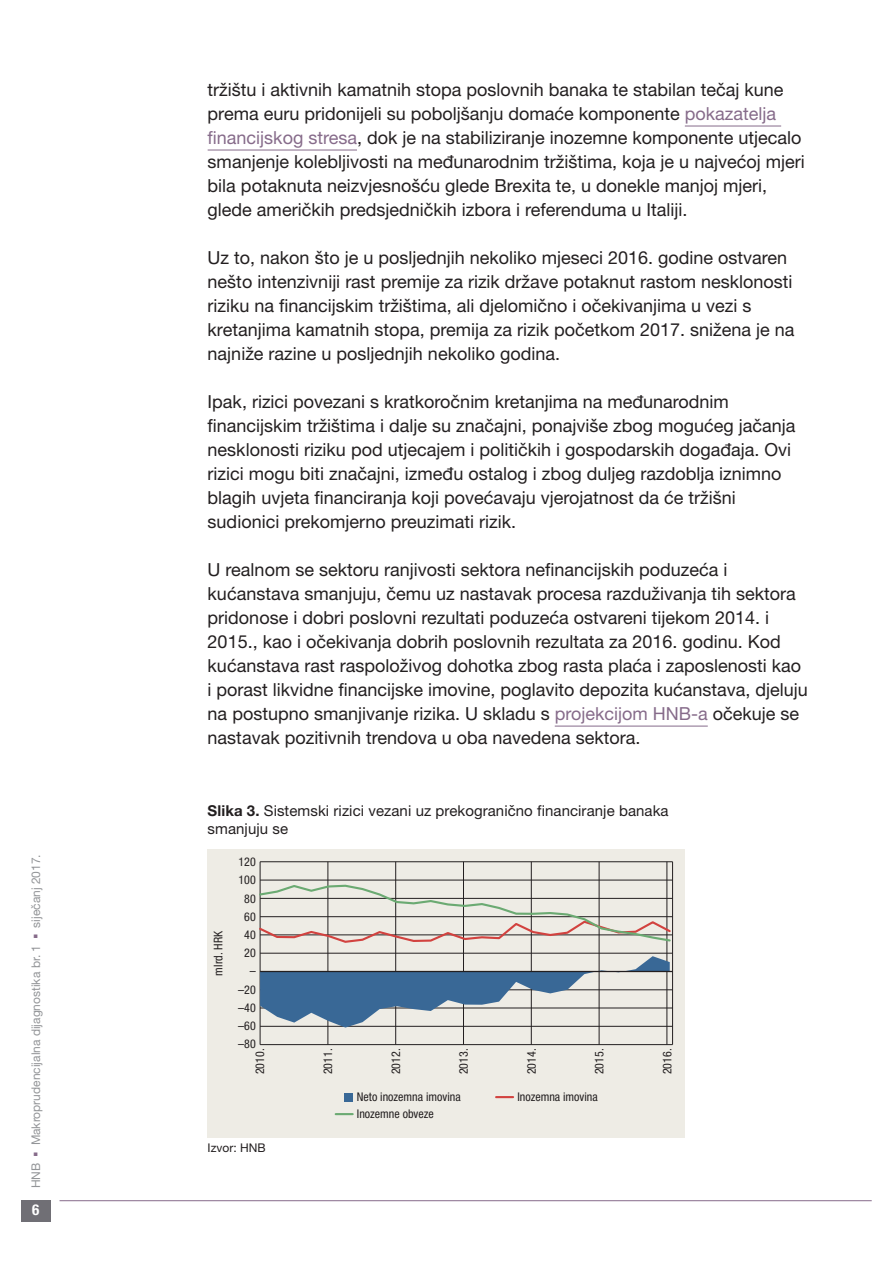
<style>
.page{position:relative;width:893px;height:1263px;background:#fff}
.page>*{position:absolute;margin:0;border:0;box-sizing:border-box;transform-origin:0 0}
.t1{font:18px/24px "Helvetica Neue LT Pro";color:#231f20}
.t2{font:15px/18px "Helvetica Neue LT Pro";letter-spacing:.005em;color:#231f20}
.t3{font:700 condensed 15px "Helvetica Neue LT Pro";color:#fff}
.t4{font:condensed 12px "Helvetica Neue LT Pro";color:#231f20}
.t5{font:12px "Helvetica Neue LT Pro";color:#939598}
.t6{font:12px "Helvetica Neue LT Pro";color:#231f20}
.s1{color:#866b8a}
.s2{font-weight:700}
</style>
<div class="page">
<div style="left:21px;top:1200px;width:30px;height:21px;background:#706f75"></div>
<hr style="left:60px;top:1200px;width:812px;height:1px;background:#866b8a">
<hr style="left:685px;top:126px;width:96px;height:1px;background:#866b8a">
<hr style="left:208px;top:150px;width:149px;height:1px;background:#866b8a">
<hr style="left:555px;top:726px;width:153px;height:1px;background:#866b8a">
<div style="left:208px;top:849px;width:477px;height:288px;background:#eeece5"></div>
<hr style="left:260px;top:861px;width:413px;height:1px;background:#231f20">
<hr style="left:260px;top:880px;width:413px;height:1px;background:#231f20">
<hr style="left:260px;top:953px;width:413px;height:1px;background:#231f20">
<hr style="left:260px;top:989px;width:413px;height:1px;background:#231f20">
<hr style="left:260px;top:1008px;width:413px;height:1px;background:#231f20">
<hr style="left:260px;top:1026px;width:413px;height:1px;background:#231f20">
<hr style="left:260px;top:1044px;width:413px;height:1px;background:#231f20">
<hr style="left:667px;top:862px;width:1px;height:182px;background:#231f20">
<hr style="left:672px;top:862px;width:1px;height:182px;background:#231f20">
<hr style="left:599px;top:862px;width:1px;height:182px;background:#231f20">
<hr style="left:531px;top:862px;width:1px;height:182px;background:#231f20">
<hr style="left:463px;top:862px;width:1px;height:182px;background:#231f20">
<hr style="left:395px;top:862px;width:1px;height:182px;background:#231f20">
<hr style="left:328px;top:862px;width:1px;height:182px;background:#231f20">
<hr style="left:260px;top:862px;width:1px;height:182px;background:#231f20">
<svg style="left:259px;top:884px;width:413px;height:60px"></svg>
<svg style="left:260px;top:956px;width:410px;height:71px"></svg>
<hr style="left:260px;top:971px;width:413px;height:1px;background:#231f20">
<div style="left:344px;top:1093px;width:9px;height:8px;background:#396896"></div>
<svg style="left:336px;top:1113px;width:17px;height:2px"></svg>
<svg style="left:496px;top:1096px;width:17px;height:2px"></svg>
<p class="t5" style="left:28px;top:1188px;width:336px;rotate:-90deg">HNB <span class="s1">▪</span> Makroprudencijalna dijagnostika br. 1 <span class="s1">▪</span> siječanj 2017.</p>
<p class="t3" style="left:32px;top:1201px;width:9px">6</p>
<p class="t1" style="left:208px;top:77px;width:598px">tržištu i aktivnih kamatnih stopa poslovnih banaka te stabilan tečaj kune prema euru pridonijeli su poboljšanju domaće komponente <span class="s1">pokazatelja financijskog stresa</span>, dok je na stabiliziranje inozemne komponente utjecalo smanjenje kolebljivosti na međunarodnim tržištima, koja je u najvećoj mjeri bila potaknuta neizvjesnošću glede Brexita te, u donekle manjoj mjeri, glede američkih predsjedničkih izbora i referenduma u Italiji.</p>
<p class="t1" style="left:208px;top:245px;width:588px">Uz to, nakon što je u posljednjih nekoliko mjeseci 2016. godine ostvaren nešto intenzivniji rast premije za rizik države potaknut rastom nesklonosti riziku na financijskim tržištima, ali djelomično i očekivanjima u vezi s kretanjima kamatnih stopa, premija za rizik početkom 2017. snižena je na najniže razine u posljednjih nekoliko godina.</p>
<p class="t1" style="left:208px;top:389px;width:589px">Ipak, rizici povezani s kratkoročnim kretanjima na međunarodnim financijskim tržištima i dalje su značajni, ponajviše zbog mogućeg jačanja nesklonosti riziku pod utjecajem i političkih i gospodarskih događaja. Ovi rizici mogu biti značajni, između ostalog i zbog duljeg razdoblja iznimno blagih uvjeta financiranja koji povećavaju vjerojatnost da će tržišni sudionici prekomjerno preuzimati rizik.</p>
<p class="t1" style="left:208px;top:557px;width:602px">U realnom se sektoru ranjivosti sektora nefinancijskih poduzeća i kućanstava smanjuju, čemu uz nastavak procesa razduživanja tih sektora pridonose i dobri poslovni rezultati poduzeća ostvareni tijekom 2014. i 2015., kao i očekivanja dobrih poslovnih rezultata za 2016. godinu. Kod kućanstava rast raspoloživog dohotka zbog rasta plaća i zaposlenosti kao i porast likvidne financijske imovine, poglavito depozita kućanstava, djeluju na postupno smanjivanje rizika. U skladu s <span class="s1">projekcijom HNB-a</span> očekuje se nastavak pozitivnih trendova u oba navedena sektora.</p>
<p class="t2" style="left:208px;top:801px;width:462px"><span class="s2">Slika 3.</span> Sistemski rizici vezani uz prekogranično financiranje banaka smanjuju se</p>
<p class="t4" style="left:239px;top:855px;width:19px">120</p>
<p class="t4" style="left:239px;top:873px;width:19px">100</p>
<p class="t4" style="left:244px;top:891px;width:13px">80</p>
<p class="t4" style="left:211px;top:975px;width:46px;rotate:-90deg">mlrd. HRK</p>
<p class="t4" style="left:244px;top:909px;width:13px">60</p>
<p class="t4" style="left:244px;top:928px;width:13px">40</p>
<p class="t4" style="left:244px;top:946px;width:13px">20</p>
<p class="t4" style="left:250px;top:964px;width:7px">–</p>
<p class="t4" style="left:238px;top:982px;width:19px">–20</p>
<p class="t4" style="left:238px;top:1001px;width:19px">–40</p>
<p class="t4" style="left:238px;top:1019px;width:19px">–60</p>
<p class="t4" style="left:238px;top:1037px;width:19px">–80</p>
<p class="t4" style="left:253px;top:1074px;width:27px;rotate:-90deg">2010.</p>
<p class="t4" style="left:321px;top:1074px;width:27px;rotate:-90deg">2011.</p>
<p class="t4" style="left:389px;top:1074px;width:27px;rotate:-90deg">2012.</p>
<p class="t4" style="left:457px;top:1074px;width:27px;rotate:-90deg">2013.</p>
<p class="t4" style="left:524px;top:1074px;width:27px;rotate:-90deg">2014.</p>
<p class="t4" style="left:592px;top:1074px;width:27px;rotate:-90deg">2015.</p>
<p class="t4" style="left:660px;top:1074px;width:27px;rotate:-90deg">2016.</p>
<p class="t4" style="left:357px;top:1090px;width:105px">Neto inozemna imovina</p>
<p class="t4" style="left:517px;top:1090px;width:82px">Inozemna imovina</p>
<p class="t4" style="left:357px;top:1107px;width:78px">Inozemne obveze</p>
<p class="t6" style="left:208px;top:1140px;width:59px">Izvor: HNB</p>
</div>
